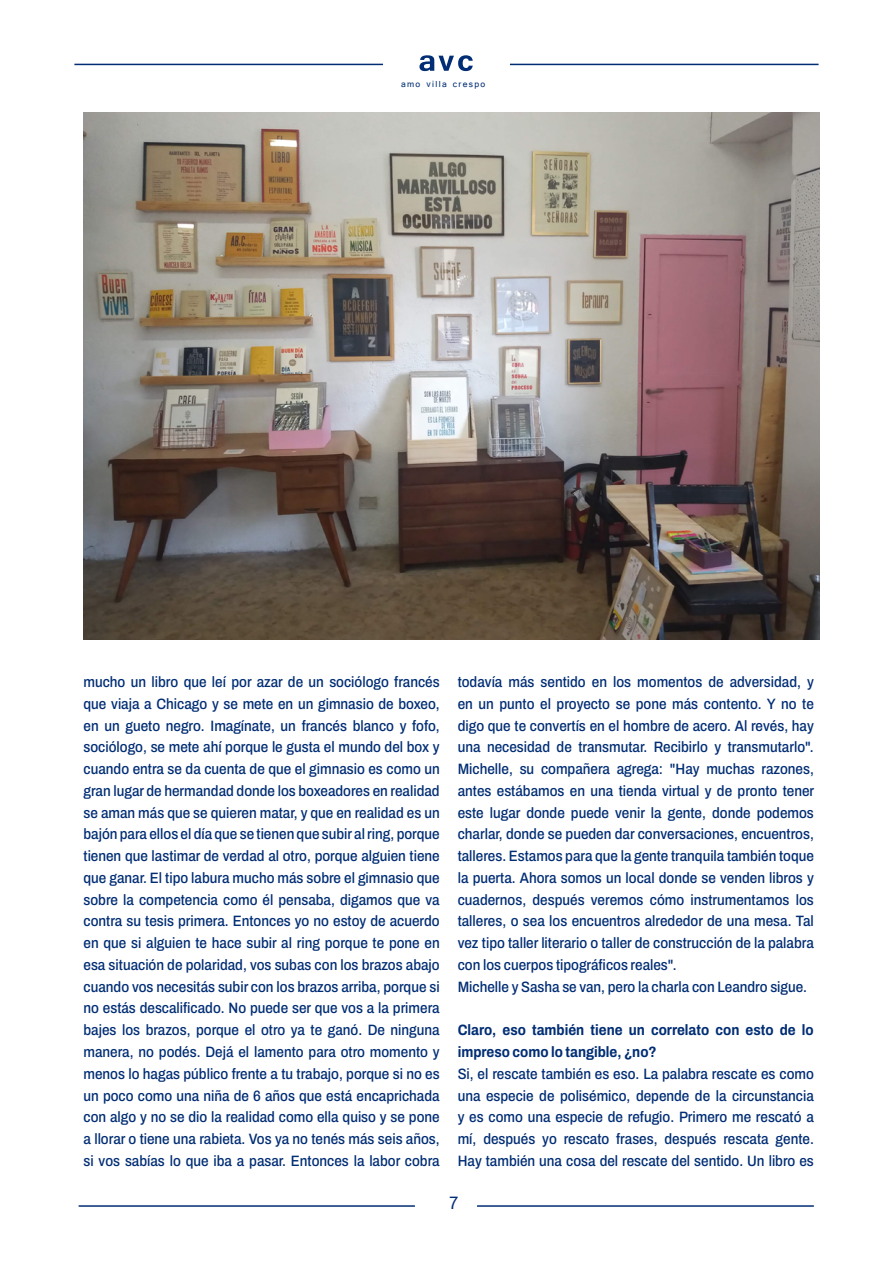
<style>
.page{position:relative;width:893px;height:1263px;background:#fff}
.page>*{position:absolute;margin:0;border:0;box-sizing:border-box;transform-origin:0 0}
.t1{font:semi-condensed 18px "Archivo";color:#002d74}
.t2{font:500 semi-condensed 15px/21.8px "Archivo";color:#002d74;text-align:justify}
.t3{font:700 semi-condensed 15px/21.8px "Archivo";color:#002d74}
.t4{font:11.1px "Tunga";letter-spacing:.12em;color:#002d74}
</style>
<div class="page">
<hr style="left:74px;top:64px;width:309px;height:1px;background:#002d74">
<hr style="left:510px;top:64px;width:309px;height:1px;background:#002d74">
<svg style="left:419px;top:55px;width:54px;height:16px"></svg>
<hr style="left:79px;top:1205px;width:336px;height:2px;background:#002d74">
<hr style="left:477px;top:1205px;width:337px;height:2px;background:#002d74">
<img style="left:84px;top:113px;width:736px;height:527px">
<p class="t4" style="left:401px;top:77px;width:86px">amo villa crespo</p>
<p class="t2" style="left:84px;top:671px;width:358px">mucho un libro que leí por azar de un sociólogo francés que viaja a Chicago y se mete en un gimnasio de boxeo, en un gueto negro. Imagínate, un francés blanco y fofo, sociólogo, se mete ahí porque le gusta el mundo del box y cuando entra se da cuenta de que el gimnasio es como un gran lugar de hermandad donde los boxeadores en realidad se aman más que se quieren matar, y que en realidad es un bajón para ellos el día que se tienen que subir al ring, porque tienen que lastimar de verdad al otro, porque alguien tiene que ganar. El tipo labura mucho más sobre el gimnasio que sobre la competencia como él pensaba, digamos que va contra su tesis primera. Entonces yo no estoy de acuerdo en que si alguien te hace subir al ring porque te pone en esa situación de polaridad, vos subas con los brazos abajo cuando vos necesitás subir con los brazos arriba, porque si no estás descalificado. No puede ser que vos a la primera bajes los brazos, porque el otro ya te ganó. De ninguna manera, no podés. Dejá el lamento para otro momento y menos lo hagas público frente a tu trabajo, porque si no es un poco como una niña de 6 años que está encaprichada con algo y no se dio la realidad como ella quiso y se pone a llorar o tiene una rabieta. Vos ya no tenés más seis años, si vos sabías lo que iba a pasar. Entonces la labor cobra</p>
<p class="t2" style="left:458px;top:671px;width:358px;text-align:left">todavía más sentido en los momentos de adversidad, y en un punto el proyecto se pone más contento. Y no te digo que te convertís en el hombre de acero. Al revés, hay una necesidad de transmutar. Recibirlo y transmutarlo".<br>Michelle, su compañera agrega: "Hay muchas razones, antes estábamos en una tienda virtual y de pronto tener este lugar donde puede venir la gente, donde podemos charlar, donde se pueden dar conversaciones, encuentros, talleres. Estamos para que la gente tranquila también toque la puerta. Ahora somos un local donde se venden libros y cuadernos, después veremos cómo instrumentamos los talleres, o sea los encuentros alrededor de una mesa. Tal vez tipo taller literario o taller de construcción de la palabra con los cuerpos tipográficos reales".<br>Michelle y Sasha se van, pero la charla con Leandro sigue.</p>
<p class="t3" style="left:458px;top:1019px;width:358px">Claro, eso también tiene un correlato con esto de lo impreso como lo tangible, ¿no?</p>
<p class="t2" style="left:458px;top:1063px;width:358px">Si, el rescate también es eso. La palabra rescate es como una especie de polisémico, depende de la circunstancia y es como una especie de refugio. Primero me rescató a mí, después yo rescato frases, después rescata gente.<br>Hay también una cosa del rescate del sentido. Un libro es</p>
<p class="t1" style="left:450px;top:1189px;width:10px">7</p>
</div>
